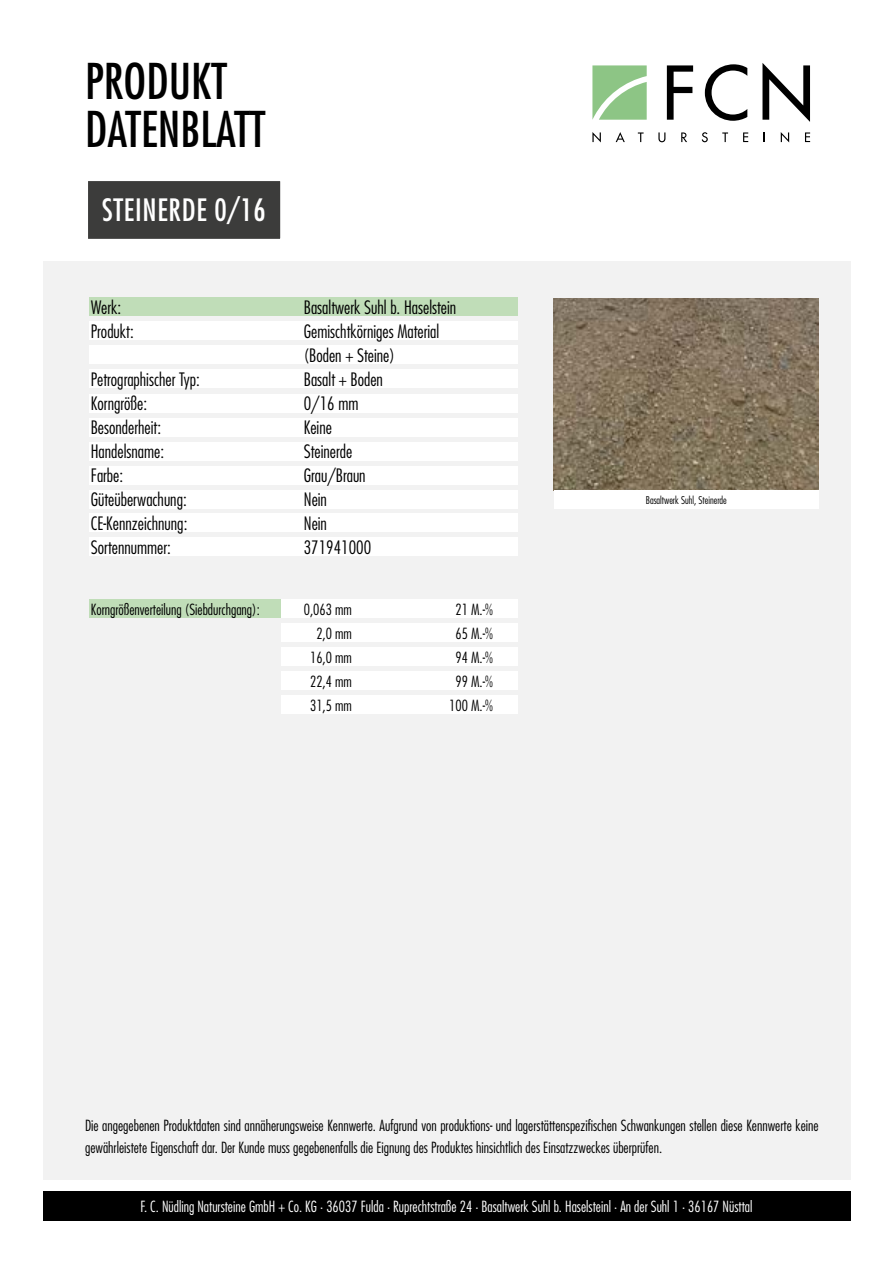
<style>
.page{position:relative;width:893px;height:1263px;background:#fff}
.page>*{position:absolute;margin:0;border:0;box-sizing:border-box;transform-origin:0 0}
.t1{font:condensed 48px/48px "Futura Std";color:#000}
.t2{font:condensed 30px "Futura Std";letter-spacing:.025em;color:#fff}
.t3{font:300 condensed 18px/24px "Futura Std";color:#000}
.t4{font:300 condensed 15px/22.5px "Futura Std";color:#000}
.t5{font:300 condensed 15px "Futura Std";color:#fff}
.t6{font:300 condensed 10.5px "Futura Std";color:#000}
</style>
<div class="page">
<div style="left:43px;top:261px;width:807px;height:919px;background:#f2f2f2"></div>
<div style="left:43px;top:1191px;width:807px;height:29px;background:#000"></div>
<div style="left:85px;top:178px;width:198px;height:64px;background:#3c3c3b;border:3px solid #fff"></div>
<div style="left:89px;top:298px;width:429px;height:18px;background:#c0ddb8"></div>
<div style="left:89px;top:600px;width:192px;height:18px;background:#c0ddb8"></div>
<div style="left:89px;top:322px;width:429px;height:18px;background:#fff"></div>
<div style="left:89px;top:370px;width:429px;height:18px;background:#fff"></div>
<div style="left:89px;top:346px;width:429px;height:18px;background:#fff"></div>
<div style="left:89px;top:394px;width:429px;height:18px;background:#fff"></div>
<div style="left:89px;top:418px;width:429px;height:18px;background:#fff"></div>
<div style="left:89px;top:466px;width:429px;height:18px;background:#fff"></div>
<div style="left:89px;top:442px;width:429px;height:18px;background:#fff"></div>
<div style="left:89px;top:490px;width:429px;height:18px;background:#fff"></div>
<div style="left:89px;top:514px;width:429px;height:18px;background:#fff"></div>
<div style="left:89px;top:537px;width:429px;height:18px;background:#fff"></div>
<div style="left:281px;top:600px;width:237px;height:18px;background:#fff"></div>
<div style="left:281px;top:624px;width:237px;height:18px;background:#fff"></div>
<div style="left:281px;top:648px;width:237px;height:18px;background:#fff"></div>
<div style="left:281px;top:672px;width:237px;height:18px;background:#fff"></div>
<div style="left:281px;top:696px;width:237px;height:18px;background:#fff"></div>
<svg style="left:667px;top:65px;width:26px;height:55px"></svg>
<svg style="left:705px;top:64px;width:42px;height:57px"></svg>
<svg style="left:762px;top:63px;width:48px;height:59px"></svg>
<svg style="left:592px;top:65px;width:55px;height:55px"></svg>
<svg style="left:592px;top:132px;width:9px;height:10px"></svg>
<svg style="left:616px;top:132px;width:9px;height:10px"></svg>
<svg style="left:638px;top:132px;width:6px;height:10px"></svg>
<svg style="left:658px;top:132px;width:7px;height:10px"></svg>
<svg style="left:681px;top:132px;width:6px;height:10px"></svg>
<svg style="left:702px;top:132px;width:6px;height:10px"></svg>
<svg style="left:722px;top:132px;width:6px;height:10px"></svg>
<svg style="left:743px;top:132px;width:5px;height:10px"></svg>
<svg style="left:781px;top:132px;width:8px;height:10px"></svg>
<svg style="left:805px;top:132px;width:5px;height:10px"></svg>
<img style="left:554px;top:299px;width:265px;height:191px">
<div style="left:554px;top:490px;width:265px;height:18px;background:#fff"></div>
<h1 class="t1" style="left:85px;top:57px;width:182px">PRODUKT<br>DATENBLATT</h1>
<h2 class="t2" style="left:102px;top:192px;width:165px">STEINERDE 0/16</h2>
<p class="t3" style="left:91px;top:295px;width:32px">Werk:</p>
<p class="t3" style="left:304px;top:295px;width:154px">Basaltwerk Suhl b. Haselstein</p>
<p class="t3" style="left:91px;top:319px;width:44px">Produkt:</p>
<p class="t3" style="left:304px;top:319px;width:137px">Gemischtkörniges Material (Boden + Steine)</p>
<p class="t3" style="left:91px;top:367px;width:110px">Petrographischer Typ:</p>
<p class="t3" style="left:304px;top:367px;width:81px">Basalt + Boden</p>
<p class="t3" style="left:91px;top:391px;width:58px">Korngröße:</p>
<p class="t3" style="left:304px;top:391px;width:56px">0/16 mm</p>
<p class="t3" style="left:91px;top:415px;width:72px">Besonderheit:</p>
<p class="t3" style="left:304px;top:415px;width:30px">Keine</p>
<p class="t3" style="left:91px;top:439px;width:75px">Handelsname:</p>
<p class="t3" style="left:304px;top:439px;width:50px">Steinerde</p>
<p class="t3" style="left:91px;top:463px;width:34px">Farbe:</p>
<p class="t3" style="left:304px;top:463px;width:63px">Grau/Braun</p>
<p class="t3" style="left:91px;top:487px;width:97px">Güteüberwachung:</p>
<p class="t3" style="left:304px;top:487px;width:25px">Nein</p>
<p class="t3" style="left:91px;top:511px;width:98px">CE-Kennzeichnung:</p>
<p class="t3" style="left:304px;top:511px;width:25px">Nein</p>
<p class="t3" style="left:91px;top:535px;width:81px">Sortennummer:</p>
<p class="t3" style="left:304px;top:535px;width:69px">371941000</p>
<p class="t4" style="left:91px;top:598px;width:171px">Korngrößenverteilung (Siebdurchgang):</p>
<p class="t4" style="left:304px;top:598px;width:49px">0,063 mm</p>
<p class="t4" style="left:456px;top:598px;width:39px">21 M.-%</p>
<p class="t4" style="left:316px;top:622px;width:37px">2,0 mm</p>
<p class="t4" style="left:456px;top:622px;width:39px">65 M.-%</p>
<p class="t4" style="left:310px;top:646px;width:43px">16,0 mm</p>
<p class="t4" style="left:456px;top:646px;width:39px">94 M.-%</p>
<p class="t4" style="left:310px;top:670px;width:43px">22,4 mm</p>
<p class="t4" style="left:456px;top:670px;width:39px">99 M.-%</p>
<p class="t4" style="left:310px;top:694px;width:43px">31,5 mm</p>
<p class="t4" style="left:449px;top:694px;width:45px">100 M.-%</p>
<p class="t6" style="left:646px;top:493px;width:82px">Basaltwerk Suhl, Steinerde</p>
<p class="t4" style="left:85px;top:1114px;width:735px">Die angegebenen Produktdaten sind annäherungsweise Kennwerte. Aufgrund von produktions- und lagerstättenspezifischen Schwankungen stellen diese Kennwerte keine gewährleistete Eigenschaft dar. Der Kunde muss gegebenenfalls die Eignung des Produktes hinsichtlich des Einsatzzweckes überprüfen.</p>
<p class="t5" style="left:141px;top:1197px;width:613px">F. C. Nüdling Natursteine GmbH + Co. KG · 36037 Fulda · Ruprechtstraße 24 · Basaltwerk Suhl b. Haselsteinl · An der Suhl 1 · 36167 Nüsttal</p>
</div>
